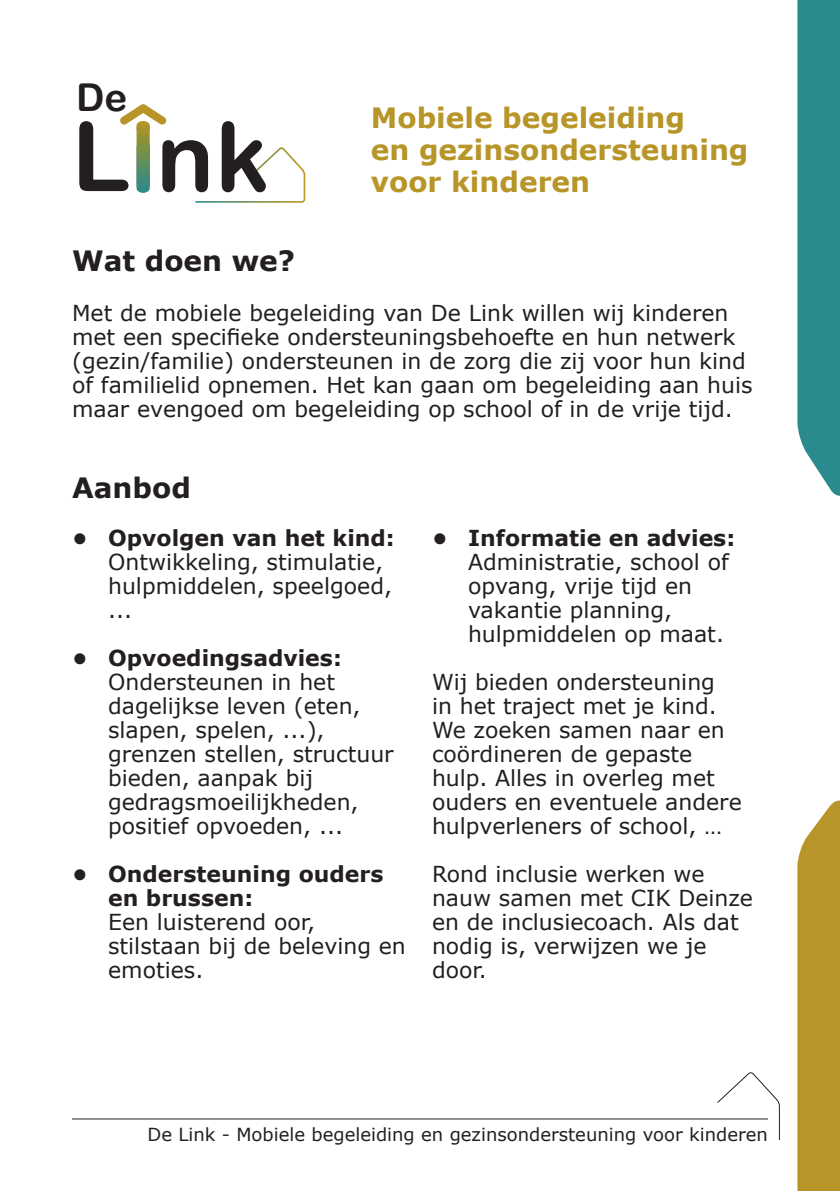
<style>
.page{position:relative;width:840px;height:1191px;background:#fff}
.page>*{position:absolute;margin:0;border:0;box-sizing:border-box;transform-origin:0 0}
.t1{font:96px "Arial Rounded MT Bold";color:#231f20}
.t2{font:38.4px "Arial Rounded MT Bold";color:#231f20}
.t3{font:700 28px/32px "Verdana";color:#b89528}
.t4{font:700 28px "Verdana";color:#231f20}
.t5{font:22px/24px "Verdana";color:#231f20}
.t6{font:700 22px/24px "Verdana";color:#231f20}
.t7{font:18px "Verdana";color:#231f20}
</style>
<div class="page">
<svg style="left:195px;top:147px;width:111px;height:56px"></svg>
<svg style="left:120px;top:104px;width:47px;height:89px"></svg>
<svg style="left:797px;top:0;width:42px;height:496px;background:#389195"></svg>
<svg style="left:797px;top:800px;width:42px;height:391px;background:#bd9d39"></svg>
<hr style="left:72px;top:1118px;width:695px;height:1px;background:#231f20">
<svg style="left:715px;top:1072px;width:65px;height:68px"></svg>
<h2 class="t2" style="left:76px;top:74px;width:53px">De</h2>
<h1 class="t1" style="left:72px;top:100px;width:198px">Link</h1>
<p class="t3" style="left:370px;top:101px;width:379px">Mobiele begeleiding<br>en gezinsondersteuning voor kinderen</p>
<p class="t4" style="left:72px;top:241px;width:224px">Wat doen we?</p>
<p class="t5" style="left:72px;top:301px;width:681px">Met de mobiele begeleiding van De Link willen wij kinderen met een specifieke ondersteuningsbehoefte en hun netwerk (gezin/familie) ondersteunen in de zorg die zij voor hun kind of familielid opnemen. Het kan gaan om begeleiding aan huis maar evengoed om begeleiding op school of in de vrije tijd.</p>
<p class="t4" style="left:72px;top:468px;width:120px">Aanbod</p>
<p class="t6" style="left:72px;top:525px;width:324px">• Opvolgen van het kind:</p>
<p class="t5" style="left:108px;top:549px;width:285px">Ontwikkeling, stimulatie, hulpmiddelen, speelgoed, ...</p>
<p class="t6" style="left:72px;top:645px;width:271px">• Opvoedingsadvies:</p>
<p class="t5" style="left:108px;top:669px;width:287px">Ondersteunen in het dagelijkse leven (eten, slapen, spelen, ...), grenzen stellen, structuur bieden, aanpak bij gedragsmoeilijkheden, positief opvoeden, ...</p>
<p class="t6" style="left:108px;top:861px;width:277px;text-indent:-36px">• Ondersteuning ouders en brussen:</p>
<p class="t5" style="left:108px;top:909px;width:299px">Een luisterend oor, stilstaan bij de beleving en emoties.</p>
<p class="t6" style="left:432px;top:526px;width:304px">• Informatie en advies:</p>
<p class="t5" style="left:468px;top:550px;width:262px">Administratie, school of opvang, vrije tijd en vakantie planning, hulpmiddelen op maat.</p>
<p class="t5" style="left:432px;top:670px;width:311px">Wij bieden ondersteuning<br>in het traject met je kind.<br>We zoeken samen naar en coördineren de gepaste hulp. Alles in overleg met ouders en eventuele andere hulpverleners of school, …</p>
<p class="t5" style="left:432px;top:862px;width:322px">Rond inclusie werken we nauw samen met CIK Deinze en de inclusiecoach. Als dat nodig is, verwijzen we je door.</p>
<p class="t7" style="left:147px;top:1122px;width:621px">De Link - Mobiele begeleiding en gezinsondersteuning voor kinderen</p>
</div>
